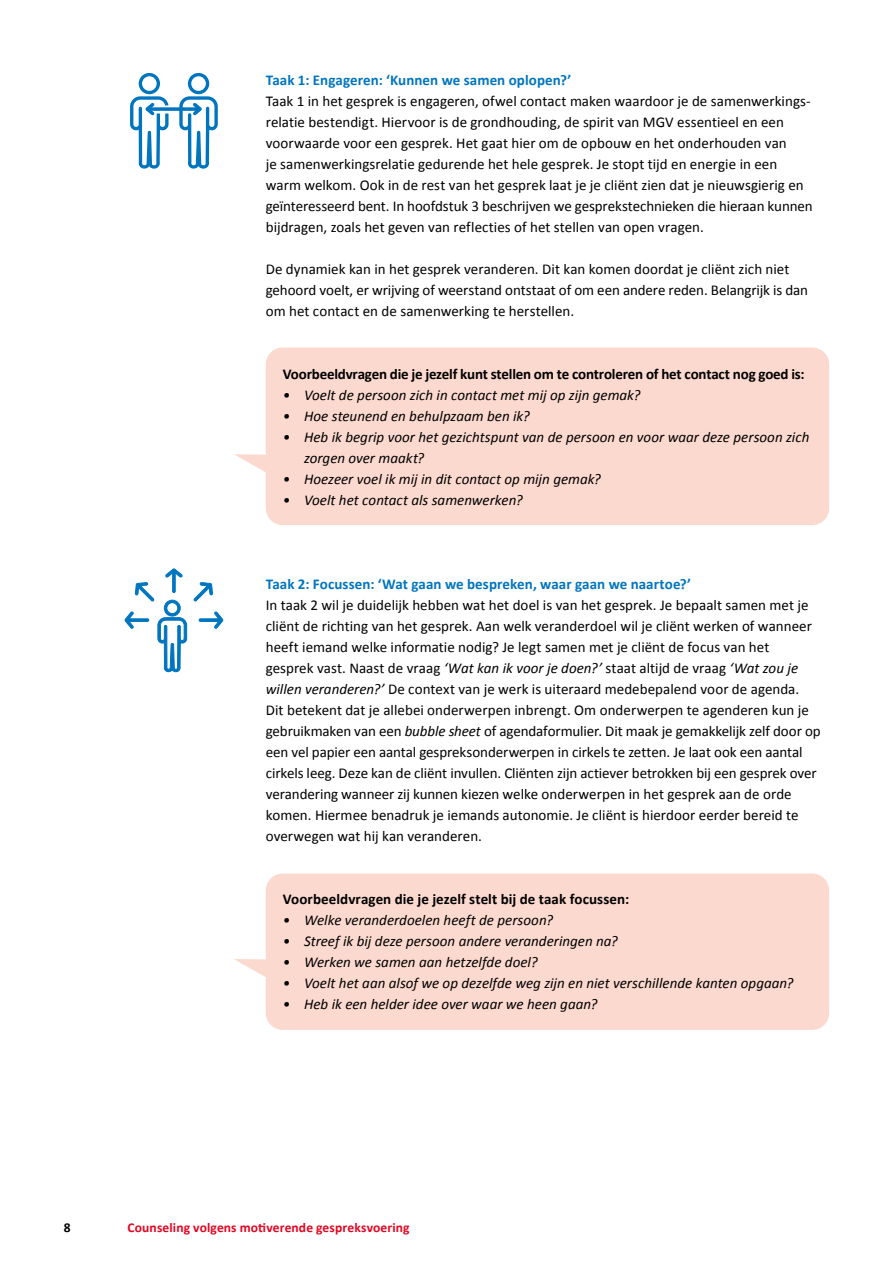
<style>
.page{position:relative;width:893px;height:1263px;background:#fff}
.page>*{position:absolute;margin:0;border:0;box-sizing:border-box;transform-origin:0 0}
.t1{font:15px/21px "Calibri";color:#000}
.t2{font:italic 15px/21px "Calibri";color:#000}
.t3{font:700 15px "Calibri";letter-spacing:-.01em;color:#000}
.t4{font:700 15px "Calibri";letter-spacing:.005em;color:#0075bf}
.t5{font:700 13.5px "Calibri";letter-spacing:.01em;color:#e40521}
.t6{font:700 13.5px "Calibri";color:#000}
.s1{font-style:italic}
</style>
<div class="page">
<div style="left:234px;top:347px;width:595px;height:178px;background:#fbd9ce"></div>
<div style="left:234px;top:873px;width:595px;height:157px;background:#fbd9ce"></div>
<svg style="left:169px;top:107px;width:10px;height:4px"></svg>
<svg style="left:179px;top:73px;width:39px;height:96px"></svg>
<svg style="left:130px;top:73px;width:39px;height:96px"></svg>
<svg style="left:124px;top:568px;width:100px;height:105px"></svg>
<p class="t4" style="left:266px;top:69px;width:307px">Taak 1: Engageren: ‘Kunnen we samen oplopen?’</p>
<p class="t1" style="left:266px;top:90px;width:548px">Taak 1 in het gesprek is engageren, ofwel contact maken waardoor je de samenwerkings&shy;relatie bestendigt. Hiervoor is de grondhouding, de spirit van MGV essentieel en een voorwaarde voor een gesprek. Het gaat hier om de opbouw en het onderhouden van<br>je samenwerkingsrelatie gedurende het hele gesprek. Je stopt tijd en energie in een warm welkom. Ook in de rest van het gesprek laat je je cliënt zien dat je nieuwsgierig en geïnteresseerd bent. In hoofdstuk 3 beschrijven we gesprekstechnieken die hieraan kunnen bijdragen, zoals het geven van reflecties of het stellen van open vragen.</p>
<p class="t1" style="left:266px;top:258px;width:544px">De dynamiek kan in het gesprek veranderen. Dit kan komen doordat je cliënt zich niet gehoord voelt, er wrijving of weerstand ontstaat of om een andere reden. Belangrijk is dan om het contact en de samenwerking te herstellen.</p>
<p class="t3" style="left:283px;top:363px;width:523px">Voorbeeldvragen die je jezelf kunt stellen om te controleren of het contact nog goed is:</p>
<p class="t2" style="left:283px;top:384px;width:359px">• Voelt de persoon zich in contact met mij op zijn gemak?</p>
<p class="t2" style="left:283px;top:405px;width:248px">• Hoe steunend en behulpzaam ben ik?</p>
<p class="t2" style="left:304px;top:426px;width:507px;text-indent:-21px">• Heb ik begrip voor het gezichtspunt van de persoon en voor waar deze persoon zich zorgen over maakt?</p>
<p class="t2" style="left:283px;top:468px;width:320px">• Hoezeer voel ik mij in dit contact op mijn gemak?</p>
<p class="t2" style="left:283px;top:489px;width:241px">• Voelt het contact als samenwerken?</p>
<p class="t4" style="left:266px;top:573px;width:427px">Taak 2: Focussen: ‘Wat gaan we bespreken, waar gaan we naartoe?’</p>
<p class="t1" style="left:266px;top:594px;width:556px">In taak 2 wil je duidelijk hebben wat het doel is van het gesprek. Je bepaalt samen met je cliënt de richting van het gesprek. Aan welk veranderdoel wil je cliënt werken of wanneer heeft iemand welke informatie nodig? Je legt samen met je cliënt de focus van het gesprek vast. Naast de vraag <span class="s1">‘Wat kan ik voor je doen?’</span> staat altijd de vraag <span class="s1">‘Wat zou je willen veranderen?’</span> De context van je werk is uiteraard medebepalend voor de agenda.<br>Dit betekent dat je allebei onderwerpen inbrengt. Om onderwerpen te agenderen kun je gebruikmaken van een <span class="s1">bubble sheet</span> of agendaformulier. Dit maak je gemakkelijk zelf door op een vel papier een aantal gespreksonderwerpen in cirkels te zetten. Je laat ook een aantal cirkels leeg. Deze kan de cliënt invullen. Cliënten zijn actiever betrokken bij een gesprek over verandering wanneer zij kunnen kiezen welke onderwerpen in het gesprek aan de orde komen. Hiermee benadruk je iemands autonomie. Je cliënt is hierdoor eerder bereid te overwegen wat hij kan veranderen.</p>
<p class="t3" style="left:283px;top:888px;width:348px">Voorbeeldvragen die je jezelf stelt bij de taak focussen:</p>
<p class="t2" style="left:283px;top:909px;width:272px">• Welke veranderdoelen heeft de persoon?</p>
<p class="t2" style="left:283px;top:930px;width:337px">• Streef ik bij deze persoon andere veranderingen na?</p>
<p class="t2" style="left:283px;top:951px;width:256px">• Werken we samen aan hetzelfde doel?</p>
<p class="t2" style="left:283px;top:972px;width:512px">• Voelt het aan alsof we op dezelfde weg zijn en niet verschillende kanten opgaan?</p>
<p class="t2" style="left:283px;top:993px;width:316px">• Heb ik een helder idee over waar we heen gaan?</p>
<p class="t6" style="left:64px;top:1218px;width:8px">8</p>
<p class="t5" style="left:128px;top:1218px;width:284px">Counseling volgens motiverende gespreksvoering</p>
</div>
